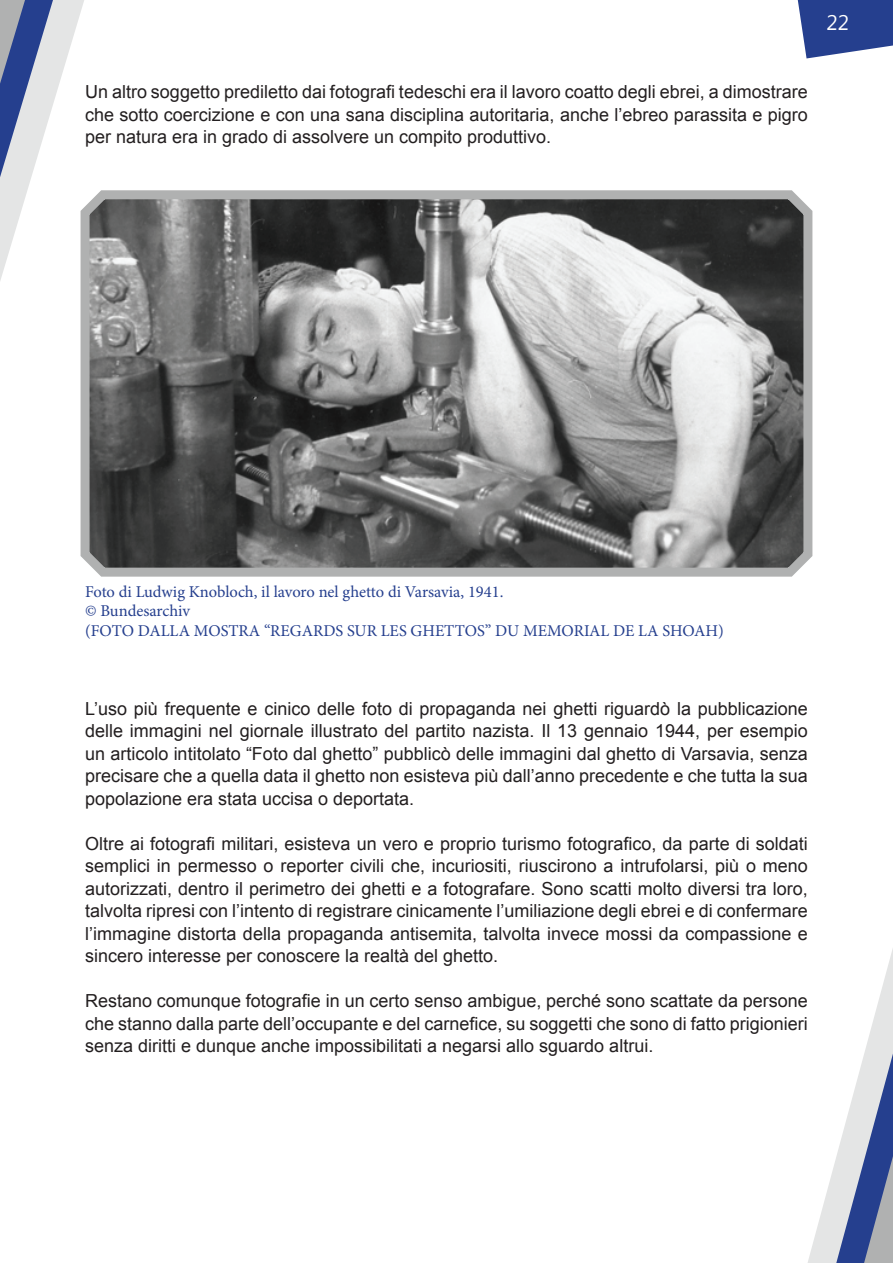
<style>
.page{position:relative;width:893px;height:1263px;background:#fff}
.page>*{position:absolute;margin:0;border:0;box-sizing:border-box;transform-origin:0 0}
.t1{font:21px "Segoe UI";color:#fff}
.t2{font:18px/22.5px "Arial";color:#231f20;text-align:justify}
.t3{font:16.5px/19.5px "Minion Pro";color:#253f8e}
</style>
<div class="page">
<svg style="left:0;top:0;width:84px;height:281px"></svg>
<svg style="left:808px;top:949px;width:85px;height:314px"></svg>
<svg style="left:797px;top:0;width:96px;height:59px"></svg>
<svg style="left:76px;top:182px;width:737px;height:395px;background:#838383"></svg>
<p class="t1" style="left:827px;top:8px;width:24px">22</p>
<p class="t2" style="left:85px;top:81px;width:724px">Un altro soggetto prediletto dai fotografi tedeschi era il lavoro coatto degli ebrei, a dimostrare che sotto coercizione e con una sana disciplina autoritaria, anche l’ebreo parassita e pigro per natura era in grado di assolvere un compito produttivo.</p>
<p class="t3" style="left:85px;top:582px;width:640px">Foto di Ludwig Knobloch, il lavoro nel ghetto di Varsavia, 1941.<br>© Bundesarchiv<br>(FOTO DALLA MOSTRA “REGARDS SUR LES GHETTOS” DU MEMORIAL DE LA SHOAH)</p>
<p class="t2" style="left:85px;top:697px;width:724px">L’uso più frequente e cinico delle foto di propaganda nei ghetti riguardò la pubblicazione delle immagini nel giornale illustrato del partito nazista. Il 13 gennaio 1944, per esempio un articolo intitolato “Foto dal ghetto” pubblicò delle immagini dal ghetto di Varsavia, senza precisare che a quella data il ghetto non esisteva più dall’anno precedente e che tutta la sua popolazione era stata uccisa o deportata.</p>
<p class="t2" style="left:85px;top:832px;width:724px">Oltre ai fotografi militari, esisteva un vero e proprio turismo fotografico, da parte di soldati semplici in permesso o reporter civili che, incuriositi, riuscirono a intrufolarsi, più o meno autorizzati, dentro il perimetro dei ghetti e a fotografare. Sono scatti molto diversi tra loro, talvolta ripresi con l’intento di registrare cinicamente l’umiliazione degli ebrei e di confermare l’immagine distorta della propaganda antisemita, talvolta invece mossi da compassione e sincero interesse per conoscere la realtà del ghetto.</p>
<p class="t2" style="left:85px;top:990px;width:724px">Restano comunque fotografie in un certo senso ambigue, perché sono scattate da persone che stanno dalla parte dell’occupante e del carnefice, su soggetti che sono di fatto prigionieri senza diritti e dunque anche impossibilitati a negarsi allo sguardo altrui.</p>
</div>
